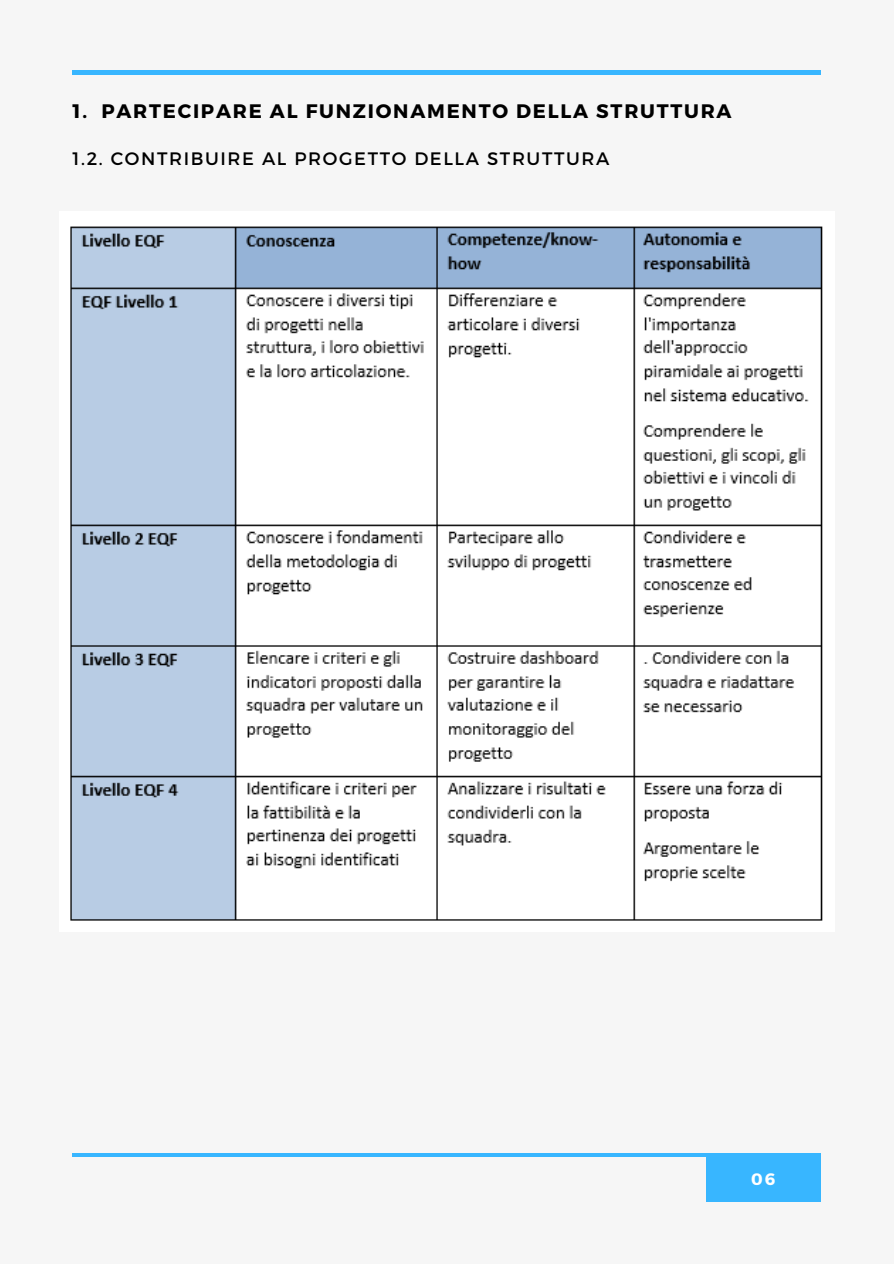
<style>
.page{position:relative;width:894px;height:1264px;background:#fff}
.page>*{position:absolute;margin:0;border:0;box-sizing:border-box;transform-origin:0 0}
.t1{font:700 19.5px "Montserrat";letter-spacing:.09em;color:#000}
.t2{font:18px "Montserrat";letter-spacing:.09em;color:#000}
.t3{font:700 16.5px "Montserrat";color:#fff}
</style>
<div class="page">
<div style="left:0;top:0;width:893px;height:1263px;background:#f6f6f6"></div>
<hr style="left:72px;top:71px;width:748px;height:3px;background:#38b6ff">
<div style="left:705px;top:1155px;width:115px;height:46px;background:#38b6ff"></div>
<hr style="left:72px;top:1153px;width:748px;height:3px;background:#38b6ff">
<img style="left:70px;top:226px;width:753px;height:695px">
<p class="t1" style="left:72px;top:98px;width:660px">1. PARTECIPARE AL FUNZIONAMENTO DELLA STRUTTURA</p>
<p class="t2" style="left:72px;top:147px;width:538px">1.2. CONTRIBUIRE AL PROGETTO DELLA STRUTTURA</p>
<p class="t3" style="left:750px;top:1168px;width:26px">06</p>
</div>
